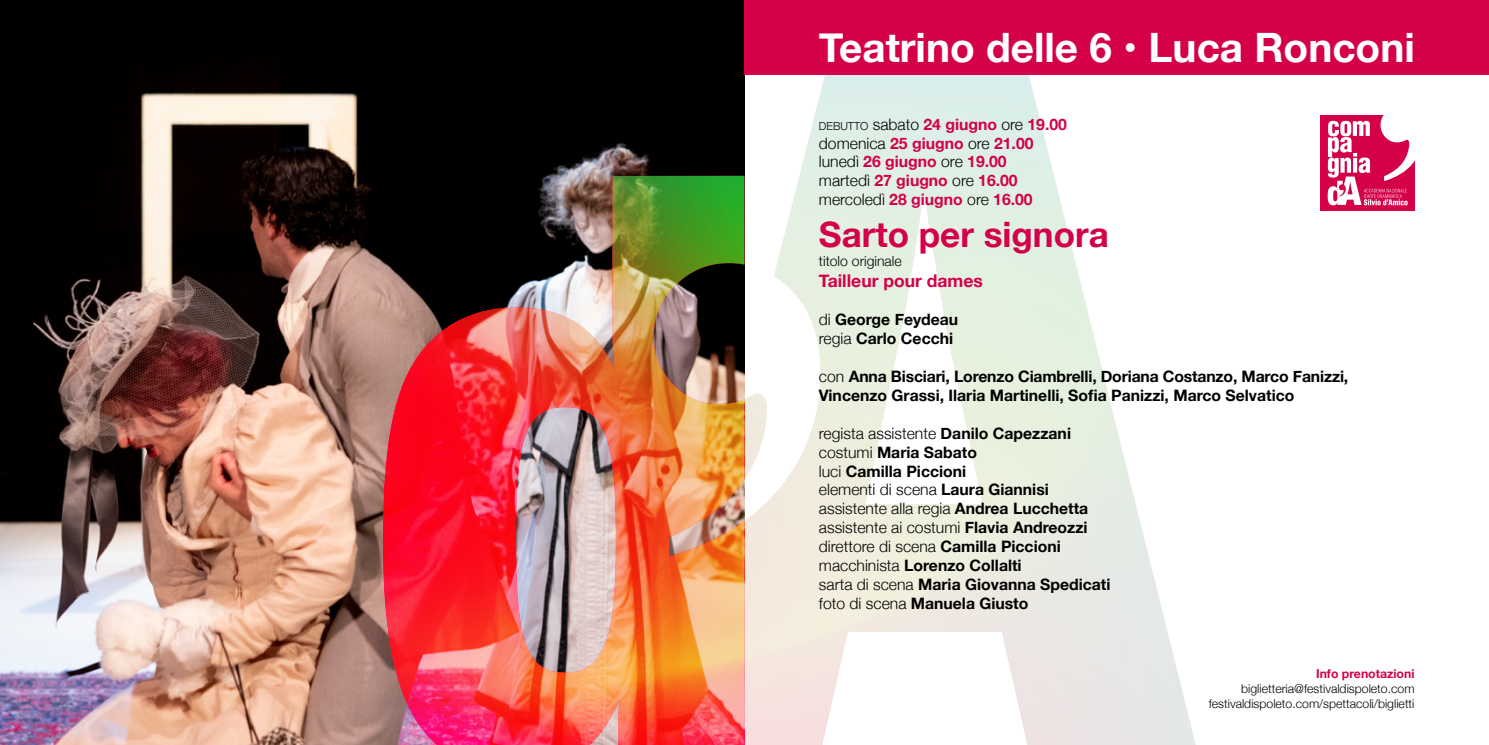
<style>
.page{position:relative;width:1489px;height:745px;background:#fff}
.page>*{position:absolute;margin:0;border:0;box-sizing:border-box;transform-origin:0 0}
.t1{font:700 40.43px "Helvetica Neue";color:#fff}
.t2{font:700 35px "Helvetica Neue";color:#d4004a}
.t3{font:700 17.5px "Helvetica Neue";color:#d4004a}
.t4{font:700 15.75px/18.9px "Helvetica Neue";color:#000}
.t5{font:700 15.75px/18.9px "Helvetica Neue";color:#d4004a}
.t6{font:300 14px "Helvetica Neue";color:#000}
.t7{font:300 12.25px/14.7px "Helvetica Neue";color:#000;text-align:right}
.t8{font:700 12.25px "Helvetica Neue";color:#d4004a}
.s1{font-weight:300;font-size:11.03px;color:#000}
.s2{font-weight:300;color:#000}
.s3{font-weight:300}
</style>
<div class="page">
<img style="left:744px;top:74px;width:452px;height:670px">
<img style="left:0;top:0;width:744px;height:744px">
<div style="left:744px;top:0;width:744px;height:74px;background:#d4004a"></div>
<div style="left:1319px;top:115px;width:95px;height:95px;background:#d4004a"></div>
<svg style="left:1327px;top:115px;width:87px;height:90px"></svg>
<img style="left:383px;top:74px;width:361px;height:670px">
<h1 class="t1" style="left:819px;top:16px;width:597px">Teatrino delle 6 • Luca Ronconi</h1>
<p class="t5" style="left:819px;top:115px;width:249px"><span class="s1">DEBUTTO</span> <span class="s2">sabato</span> 24 giugno <span class="s2">ore</span> 19.00 <span class="s2">domenica</span> 25 giugno <span class="s2">ore</span> 21.00 <span class="s2">lunedì</span> 26 giugno <span class="s2">ore</span> 19.00<br><span class="s2">martedì</span> 27 giugno <span class="s2">ore</span> 16.00 <span class="s2">mercoledì</span> 28 giugno <span class="s2">ore</span> 16.00</p>
<h2 class="t2" style="left:819px;top:207px;width:291px">Sarto per signora</h2>
<p class="t6" style="left:819px;top:250px;width:84px">titolo originale</p>
<p class="t3" style="left:819px;top:267px;width:165px">Tailleur pour dames</p>
<p class="t4" style="left:819px;top:310px;width:141px"><span class="s3">di</span> George Feydeau <span class="s3">regia</span> Carlo Cecchi</p>
<p class="t4" style="left:819px;top:367px;width:531px"><span class="s3">con</span> Anna Bisciari, Lorenzo Ciambrelli, Doriana Costanzo, Marco Fanizzi,<br>Vincenzo Grassi, Ilaria Martinelli, Sofia Panizzi, Marco Selvatico</p>
<p class="t4" style="left:819px;top:424px;width:293px"><span class="s3">regista assistente</span> Danilo Capezzani <span class="s3">costumi</span> Maria Sabato<br><span class="s3">luci</span> Camilla Piccioni<br><span class="s3">elementi di scena</span> Laura Giannisi <span class="s3">assistente alla regia</span> Andrea Lucchetta <span class="s3">assistente ai costumi</span> Flavia Andreozzi <span class="s3">direttore di scena</span> Camilla Piccioni <span class="s3">macchinista</span> Lorenzo Collalti<br><span class="s3">sarta di scena</span> Maria Giovanna Spedicati <span class="s3">foto di scena</span> Manuela Giusto</p>
<p class="t8" style="left:1315px;top:664px;width:100px">Info prenotazioni</p>
<p class="t7" style="left:1208px;top:680px;width:207px">biglietteria@festivaldispoleto.com festivaldispoleto.com/spettacoli/biglietti</p>
</div>
